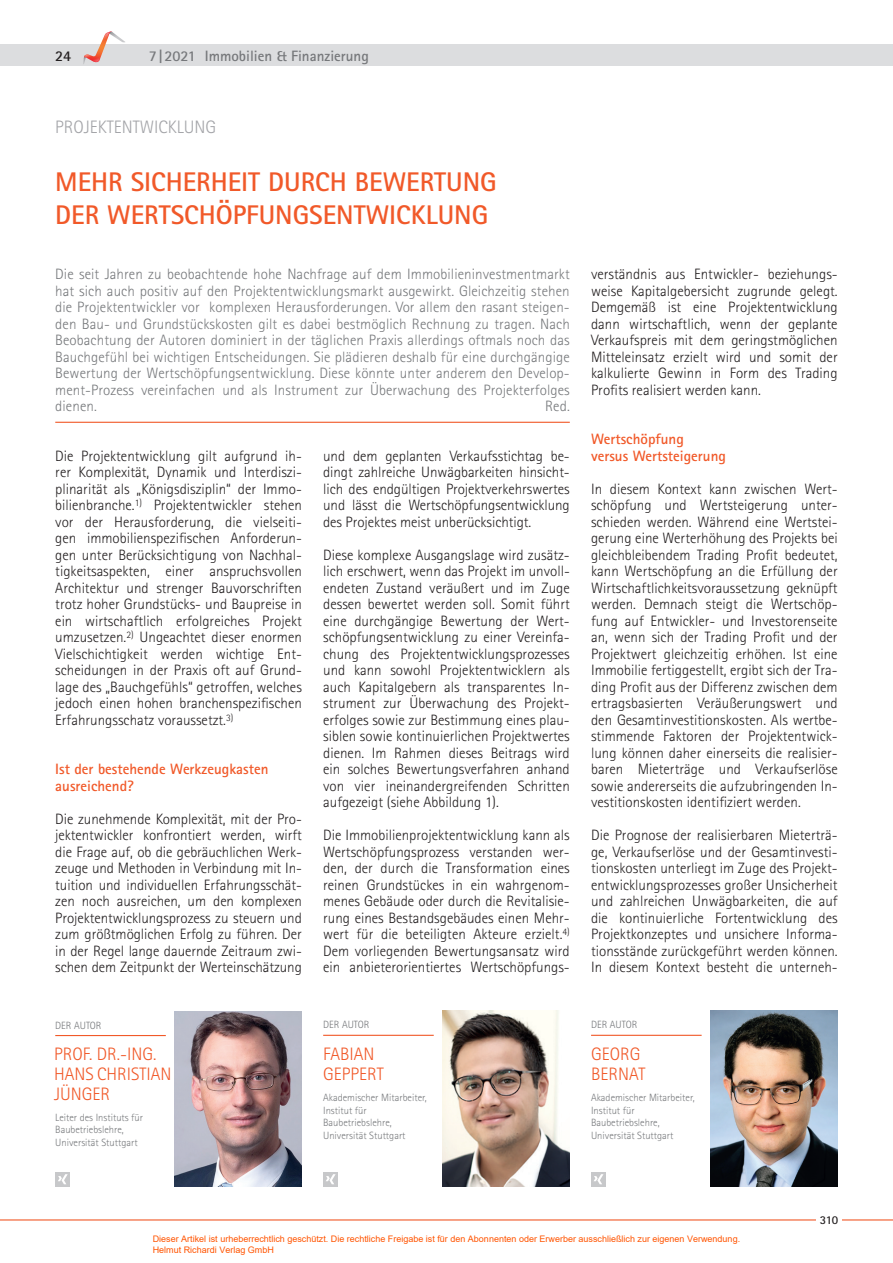
<style>
.page{position:relative;width:893px;height:1263px;background:#fff}
.page>*{position:absolute;margin:0;border:0;box-sizing:border-box;transform-origin:0 0}
.t1{font:700 27px/33px "Rotis Sans Serif";color:#f15929}
.t2{font:300 18px/20.2px "Rotis Sans Serif";color:#f15929}
.t3{font:300 18px "Rotis Sans Serif";color:#a3a4a8}
.t4{font:300 15px/16.5px "Rotis Sans Serif";color:#231f20;text-align:justify}
.t5{font:300 15px/16.5px "Rotis Sans Serif";letter-spacing:.005em;color:#76787b;text-align:justify}
.t6{font:700 15px/16.5px "Rotis Sans Serif";color:#f15929}
.t7{font:700 15px "Rotis Sans Serif";color:#76787b}
.t8{font:700 15px "Rotis Sans Serif";color:#231f20}
.t9{font:700 12px "Rotis Sans Serif";color:#231f20}
.t10{font:300 10.5px/12.6px "Rotis Sans Serif";color:#76787b}
.t11{font:9px/10.8px "Arial";color:#ff5400}
</style>
<div class="page">
<hr style="left:0;top:1219px;width:893px;height:1px;background:#f15929">
<div style="left:0;top:45px;width:893px;height:21px;background:#dcdddf"></div>
<svg style="left:83px;top:31px;width:43px;height:33px"></svg>
<div style="left:816px;top:1214px;width:26px;height:13px;background:#fff"></div>
<hr style="left:55px;top:422px;width:515px;height:1px;background:#f15929">
<img style="left:174px;top:1011px;width:128px;height:175px">
<hr style="left:55px;top:1035px;width:111px;height:1px;background:#f15929">
<img style="left:442px;top:1011px;width:128px;height:175px">
<hr style="left:323px;top:1035px;width:111px;height:1px;background:#f15929">
<img style="left:710px;top:1011px;width:128px;height:175px">
<hr style="left:591px;top:1035px;width:111px;height:1px;background:#f15929">
<div style="left:55px;top:1172px;width:15px;height:15px;background:#c7c8ca"></div>
<svg style="left:58px;top:1174px;width:10px;height:10px"></svg>
<div style="left:323px;top:1172px;width:15px;height:15px;background:#c7c8ca"></div>
<svg style="left:326px;top:1174px;width:10px;height:10px"></svg>
<div style="left:591px;top:1172px;width:15px;height:15px;background:#c7c8ca"></div>
<svg style="left:594px;top:1174px;width:9px;height:10px"></svg>
<p class="t8" style="left:55px;top:46px;width:18px">24</p>
<p class="t7" style="left:149px;top:46px;width:222px">7|2021 Immobilien &amp; Finanzierung</p>
<p class="t3" style="left:55px;top:116px;width:162px">PROJEKTENTWICKLUNG</p>
<h1 class="t1" style="left:55px;top:165px;width:443px">MEHR SICHERHEIT DURCH BEWERTUNG<br>DER WERTSCHÖPFUNGSENTWICKLUNG</h1>
<p class="t5" style="left:55px;top:266px;width:516px">Die seit Jahren zu beobachtende hohe Nachfrage auf dem Immobilieninvestmentmarkt hat sich auch positiv auf den Projektentwicklungsmarkt ausgewirkt. Gleichzeitig stehen die Projektentwickler vor komplexen Herausforderungen. Vor allem den rasant steigen&shy;den Bau- und Grundstückskosten gilt es dabei bestmöglich Rechnung zu tragen. Nach Beobachtung der Autoren dominiert in der täglichen Praxis allerdings oftmals noch das Bauchgefühl bei wichtigen Entscheidungen. Sie plädieren deshalb für eine durchgängige Bewertung der Wertschöpfungsentwicklung. Diese könnte unter anderem den Develop&shy;ment-Prozess vereinfachen und als Instrument zur Überwachung des Projekterfolges dienen.</p>
<p class="t5" style="left:545px;top:398px;width:26px">Red.</p>
<p class="t4" style="left:55px;top:447px;width:248px">Die Projektentwicklung gilt aufgrund ih&shy;rer Komplexität, Dynamik und Interdiszi&shy;plinarität als „Königsdisziplin“ der Immo&shy;bilienbranche.<sup>1)</sup> Projektentwickler stehen vor der Herausforderung, die vielseiti&shy;gen immobilienspezifischen Anforderun&shy;gen unter Berücksichtigung von Nachhal&shy;tigkeitsaspekten, einer anspruchsvollen Architektur und strenger Bauvorschriften trotz hoher Grundstücks- und Baupreise in ein wirtschaftlich erfolgreiches Projekt umzusetzen.<sup>2)</sup> Ungeachtet dieser enormen Vielschichtigkeit werden wichtige Ent&shy;scheidungen in der Praxis oft auf Grund&shy;lage des „Bauchgefühls“ getroffen, welches jedoch einen hohen branchenspezifischen Erfahrungsschatz voraussetzt.<sup>3)</sup></p>
<p class="t6" style="left:55px;top:760px;width:215px">Ist der bestehende Werkzeugkasten ausreichend?</p>
<p class="t4" style="left:55px;top:810px;width:248px">Die zunehmende Komplexität, mit der Pro&shy;jektentwickler konfrontiert werden, wirft die Frage auf, ob die gebräuchlichen Werk&shy;zeuge und Methoden in Verbindung mit In&shy;tuition und individuellen Erfahrungsschät&shy;zen noch ausreichen, um den komplexen Projektentwicklungsprozess zu steuern und zum größtmöglichen Erfolg zu führen. Der in der Regel lange dauernde Zeitraum zwi&shy;schen dem Zeitpunkt der Werteinschätzung</p>
<p class="t10" style="left:55px;top:1019px;width:48px">DER AUTOR</p>
<p class="t2" style="left:54px;top:1044px;width:119px">PROF. DR.-ING.<br>HANS CHRISTIAN<br>JÜNGER</p>
<p class="t10" style="left:55px;top:1111px;width:89px">Leiter des Instituts für<br>Baubetriebslehre,<br>Universität Stuttgart</p>
<p class="t4" style="left:323px;top:447px;width:248px">und dem geplanten Verkaufsstichtag be&shy;dingt zahlreiche Unwägbarkeiten hinsicht&shy;lich des endgültigen Projektverkehrswertes und lässt die Wertschöpfungsentwicklung des Projektes meist unberücksichtigt.</p>
<p class="t4" style="left:323px;top:546px;width:248px">Diese komplexe Ausgangslage wird zusätz&shy;lich erschwert, wenn das Projekt im unvoll&shy;endeten Zustand veräußert und im Zuge dessen bewertet werden soll. Somit führt eine durchgängige Bewertung der Wert&shy;schöpfungsentwicklung zu einer Vereinfa&shy;chung des Projektentwicklungsprozesses und kann sowohl Projektentwicklern als auch Kapitalgebern als transparentes In&shy;strument zur Überwachung des Projekt&shy;erfolges sowie zur Bestimmung eines plau&shy;siblen sowie kontinuierlichen Projektwertes dienen. Im Rahmen dieses Beitrags wird ein solches Bewertungsverfahren anhand von vier ineinandergreifenden Schritten aufgezeigt (siehe Abbildung 1).</p>
<p class="t4" style="left:323px;top:827px;width:248px">Die Immobilienprojektentwicklung kann als Wertschöpfungsprozess verstanden wer&shy;den, der durch die Transformation eines reinen Grundstückes in ein wahrgenom&shy;menes Gebäude oder durch die Revitalisie&shy;rung eines Bestandsgebäudes einen Mehr&shy;wert für die beteiligten Akteure erzielt.<sup>4)<br></sup>Dem vorliegenden Bewertungsansatz wird ein anbieterorientiertes Wertschöpfungs-</p>
<p class="t10" style="left:323px;top:1018px;width:48px">DER AUTOR</p>
<p class="t2" style="left:323px;top:1043px;width:62px">FABIAN<br>GEPPERT</p>
<p class="t10" style="left:323px;top:1091px;width:105px">Akademischer Mitarbeiter,<br>Institut für<br>Baubetriebslehre,<br>Universität Stuttgart</p>
<p class="t4" style="left:591px;top:266px;width:248px">verständnis aus Entwickler- beziehungs&shy;weise Kapitalgebersicht zugrunde gelegt.<br>Demgemäß ist eine Projektentwicklung dann wirtschaftlich, wenn der geplante Verkaufspreis mit dem geringstmöglichen Mitteleinsatz erzielt wird und somit der kalkulierte Gewinn in Form des Trading Profits realisiert werden kann.</p>
<p class="t6" style="left:591px;top:430px;width:136px">Wertschöpfung<br>versus Wertsteigerung</p>
<p class="t4" style="left:591px;top:480px;width:248px">In diesem Kontext kann zwischen Wert&shy;schöpfung und Wertsteigerung unter&shy;schieden werden. Während eine Wertstei&shy;gerung eine Werterhöhung des Projekts bei gleichbleibendem Trading Profit bedeutet, kann Wertschöpfung an die Erfüllung der Wirtschaftlichkeitsvoraussetzung geknüpft werden. Demnach steigt die Wertschöp&shy;fung auf Entwickler- und Investorenseite an, wenn sich der Trading Profit und der Projektwert gleichzeitig erhöhen. Ist eine Immobilie fertiggestellt, ergibt sich der Tra&shy;ding Profit aus der Differenz zwischen dem ertragsbasierten Veräußerungswert und den Gesamtinvestitionskosten. Als wertbe&shy;stimmende Faktoren der Projektentwick&shy;lung können daher einerseits die realisier&shy;baren Mieterträge und Verkaufserlöse sowie andererseits die aufzubringenden In&shy;vestitionskosten identifiziert werden.</p>
<p class="t4" style="left:591px;top:827px;width:248px">Die Prognose der realisierbaren Mieterträ&shy;ge, Verkaufserlöse und der Gesamtinvesti&shy;tionskosten unterliegt im Zuge des Projekt&shy;entwicklungsprozesses großer Unsicherheit und zahlreichen Unwägbarkeiten, die auf die kontinuierliche Fortentwicklung des Projektkonzeptes und unsichere Informa&shy;tionsstände zurückgeführt werden können.<br>In diesem Kontext besteht die unterneh-</p>
<p class="t10" style="left:591px;top:1018px;width:48px">DER AUTOR</p>
<p class="t2" style="left:591px;top:1043px;width:56px">GEORG<br>BERNAT</p>
<p class="t10" style="left:591px;top:1091px;width:105px">Akademischer Mitarbeiter,<br>Institut für<br>Baubetriebslehre,<br>Universität Stuttgart</p>
<p class="t9" style="left:820px;top:1212px;width:20px">310</p>
<p class="t11" style="left:153px;top:1233px;width:589px">Dieser Artikel ist urheberrechtlich geschützt. Die rechtliche Freigabe ist für den Abonnenten oder Erwerber ausschließlich zur eigenen Verwendung.<br>Helmut Richardi Verlag GmbH</p>
</div>
